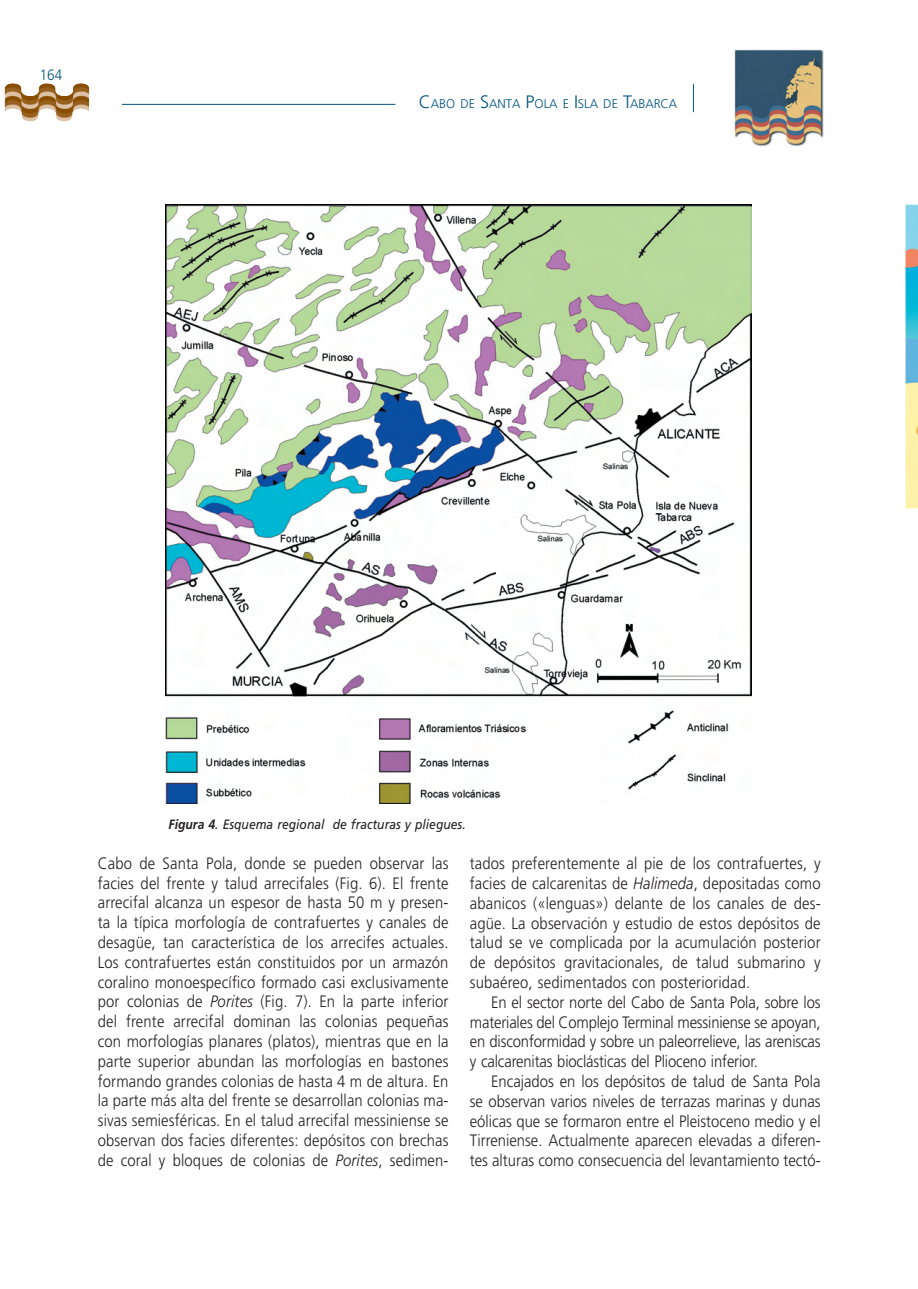
<style>
.page{position:relative;width:918px;height:1289px;background:#fff}
.page>*{position:absolute;margin:0;border:0;box-sizing:border-box;transform-origin:0 0}
.t1{font:300 16.5px/19.8px "Frutiger";color:#231f20;text-align:justify;scale:.9 1}
.t2{font:300 15px "Frutiger";color:#005480;scale:.9 1}
.t3{font:italic 13.5px "Frutiger";color:#231f20;scale:.9 1}
.t4{font:300 12.6px "Frutiger";color:#005480}
.s1{font-size:18px}
.s2{font-weight:700}
.s3{font-style:italic}
</style>
<div class="page">
<img style="left:61px;top:83px;width:28px;height:38px">
<img style="left:734px;top:49px;width:90px;height:98px">
<svg style="left:693px;top:84px;width:1px;height:28px"></svg>
<hr style="left:122px;top:104px;width:273px;height:1px;background:#005480">
<img style="left:166px;top:204px;width:586px;height:600px">
<img style="left:906px;top:204px;width:12px;height:304px">
<p class="t2" style="left:40px;top:69px;width:27px">164</p>
<p class="t4" style="left:419px;top:98px;width:260px"><span class="s1">C</span>ABO DE <span class="s1">S</span>ANTA <span class="s1">P</span>OLA E <span class="s1">I</span>SLA DE <span class="s1">T</span>ABARCA</p>
<p class="t3" style="left:169px;top:818px;width:332px"><span class="s2">Figura 4</span>. Esquema regional de fracturas y pliegues.</p>
<p class="t1" style="left:98px;top:854px;width:391px">Cabo de Santa Pola, donde se pueden observar las facies del frente y talud arrecifales (Fig. 6). El frente arrecifal alcanza un espesor de hasta 50 m y presen&shy;ta la típica morfología de contrafuertes y canales de desagüe, tan característica de los arrecifes actuales.<br>Los contrafuertes están constituidos por un armazón coralino monoespecífico formado casi exclusivamente por colonias de <span class="s3">Porites</span> (Fig. 7). En la parte inferior del frente arrecifal dominan las colonias pequeñas con morfologías planares (platos), mientras que en la parte superior abundan las morfologías en bastones formando grandes colonias de hasta 4 m de altura. En la parte más alta del frente se desarrollan colonias ma&shy;sivas semiesféricas. En el talud arrecifal messiniense se observan dos facies diferentes: depósitos con brechas de coral y bloques de colonias de <span class="s3">Porites</span>, sedimen-</p>
<p class="t1" style="left:470px;top:854px;width:391px">tados preferentemente al pie de los contrafuertes, y facies de calcarenitas de <span class="s3">Halimeda</span>, depositadas como abanicos («lenguas») delante de los canales de des&shy;agüe. La observación y estudio de estos depósitos de talud se ve complicada por la acumulación posterior de depósitos gravitacionales, de talud submarino y subaéreo, sedimentados con posterioridad.</p>
<p class="t1" style="left:470px;top:993px;width:391px;text-indent:21px">En el sector norte del Cabo de Santa Pola, sobre los materiales del Complejo Terminal messiniense se apoyan, en disconformidad y sobre un paleorrelieve, las areniscas y calcarenitas bioclásticas del Plioceno inferior.</p>
<p class="t1" style="left:470px;top:1072px;width:391px;text-indent:21px">Encajados en los depósitos de talud de Santa Pola se observan varios niveles de terrazas marinas y dunas eólicas que se formaron entre el Pleistoceno medio y el Tirreniense. Actualmente aparecen elevadas a diferen&shy;tes alturas como consecuencia del levantamiento tectó-</p>
</div>
